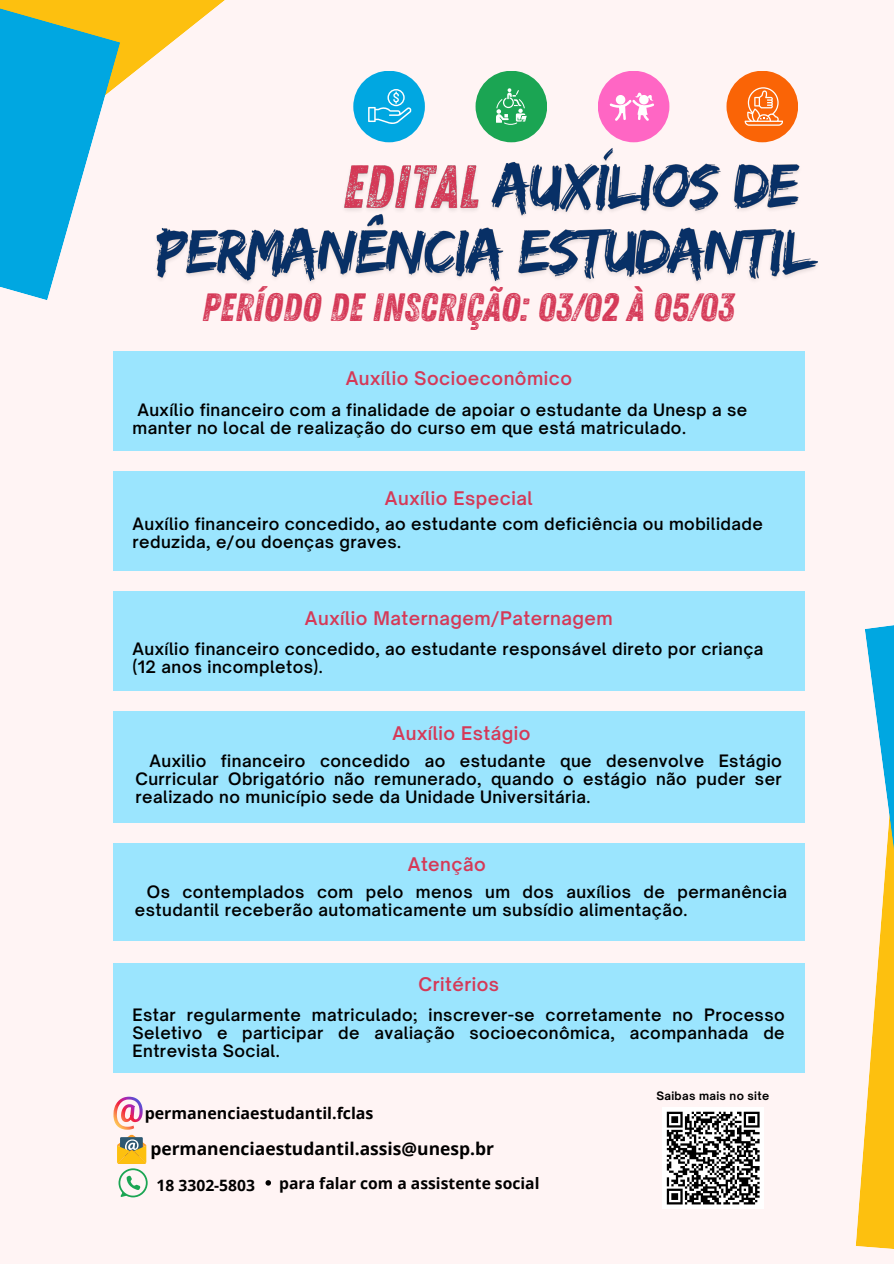
<style>
.page{position:relative;width:894px;height:1264px;background:#fff}
.page>*{position:absolute;margin:0;border:0;box-sizing:border-box;transform-origin:0 0}
.t1{font:39.3px "Zing Rust G2 Base";color:#d53957}
.t2{font:600 18px "Open Sauce One";letter-spacing:.03em;color:#d53957}
.t3{font:700 17.4px "Open Sans";color:#000}
.t4{font:600 16.35px/18px "Open Sauce One";letter-spacing:.025em;color:#000}
.t5{font:700 16.05px "Open Sans";color:#000}
.t6{font:700 15.6px "Open Sans";color:#000}
.t7{font:700 11.1px "Open Sauce One";letter-spacing:.03em;color:#000}
.t8{font:600 7.65px/10.2px "Open Sauce One";letter-spacing:.03em;color:#000;text-align:center}
</style>
<div class="page">
<div style="left:0;top:0;width:893px;height:1263px;background:#fff4f4"></div>
<div style="left:113px;top:351px;width:691px;height:99px;background:#9be5fe"></div>
<div style="left:353px;top:71px;width:72px;height:71px;background:#00a7e1;border-radius:50%"></div>
<svg style="left:368px;top:89px;width:43px;height:35px"></svg>
<div style="left:475px;top:71px;width:72px;height:71px;background:#1ba553;border-radius:50%"></div>
<div style="left:597px;top:71px;width:72px;height:71px;background:#ff66c4;border-radius:50%"></div>
<svg style="left:496px;top:88px;width:30px;height:37px"></svg>
<div style="left:726px;top:71px;width:71px;height:71px;background:#fa6406;border-radius:50%"></div>
<svg style="left:609px;top:92px;width:45px;height:28px"></svg>
<svg style="left:744px;top:87px;width:38px;height:38px"></svg>
<div style="left:662px;top:1107px;width:101px;height:101px;background:#fff"></div>
<svg style="left:666px;top:1111px;width:94px;height:94px"></svg>
<svg style="left:113px;top:1096px;width:35px;height:101px"></svg>
<svg style="left:120px;top:0;width:105px;height:84px"></svg>
<svg style="left:0;top:0;width:120px;height:300px"></svg>
<svg style="left:855px;top:625px;width:38px;height:624px"></svg>
<div style="left:113px;top:471px;width:691px;height:99px;background:#9be5fe"></div>
<div style="left:113px;top:591px;width:691px;height:99px;background:#9be5fe"></div>
<div style="left:113px;top:711px;width:691px;height:111px;background:#9be5fe"></div>
<div style="left:113px;top:843px;width:691px;height:98px;background:#9be5fe"></div>
<div style="left:113px;top:963px;width:691px;height:109px;background:#9be5fe"></div>
<img style="left:156px;top:148px;width:662px;height:135px">
<img style="left:337px;top:152px;width:148px;height:73px">
<svg style="left:265px;top:1180px;width:6px;height:5px"></svg>
<h4 class="t1" style="left:202px;top:284px;width:534px">PERÍODO DE INSCRIÇÃO: 03/02 À 05/03</h4>
<p class="t2" style="left:345px;top:367px;width:228px">Auxílio Socioeconômico</p>
<p class="t4" style="left:132px;top:401px;width:616px;text-indent:5px">Auxílio financeiro com a finalidade de apoiar o estudante da Unesp a se manter no local de realização do curso em que está matriculado.</p>
<h4 class="t2" style="left:385px;top:486px;width:149px">Auxílio Especial</h4>
<p class="t4" style="left:132px;top:514px;width:631px">Auxílio financeiro concedido, ao estudante com deficiência ou mobilidade reduzida, e/ou doenças graves.</p>
<h4 class="t2" style="left:305px;top:606px;width:309px">Auxílio Maternagem/Paternagem</h4>
<h4 class="t4" style="left:132px;top:640px;width:632px">Auxílio financeiro concedido, ao estudante responsável direto por criança (12 anos incompletos).</h4>
<p class="t2" style="left:392px;top:722px;width:139px">Auxílio Estágio</p>
<h4 class="t4" style="left:135px;top:751px;width:647px;text-align:justify;text-indent:14px">Auxilio financeiro concedido ao estudante que desenvolve Estágio Curricular Obrigatório não remunerado, quando o estágio não puder ser realizado no município sede da Unidade Universitária.</h4>
<h4 class="t2" style="left:408px;top:853px;width:79px">Atenção</h4>
<p class="t4" style="left:135px;top:883px;width:653px;text-indent:12px">Os contemplados com pelo menos um dos auxílios de permanência estudantil receberão automaticamente um subsídio alimentação.</p>
<h4 class="t2" style="left:418px;top:972px;width:82px">Critérios</h4>
<h4 class="t4" style="left:132px;top:1006px;width:653px;text-align:justify">Estar regularmente matriculado; inscrever-se corretamente no Processo Seletivo e participar de avaliação socioeconômica, acompanhada de Entrevista Social.</h4>
<p class="t8" style="left:424px;top:1005px;width:71px">Inscrever-se pelo<br>SISCOPE</p>
<p class="t5" style="left:145px;top:1101px;width:230px">permanenciaestudantil.fclas</p>
<p class="t3" style="left:150px;top:1136px;width:345px">permanenciaestudantil.assis@unesp.br</p>
<h3 class="t6" style="left:156px;top:1174px;width:100px">18 3302-5803</h3>
<p class="t6" style="left:279px;top:1171px;width:262px">para falar com a assistente social</p>
<h4 class="t7" style="left:656px;top:1088px;width:114px">Saibas mais no site</h4>
</div>
